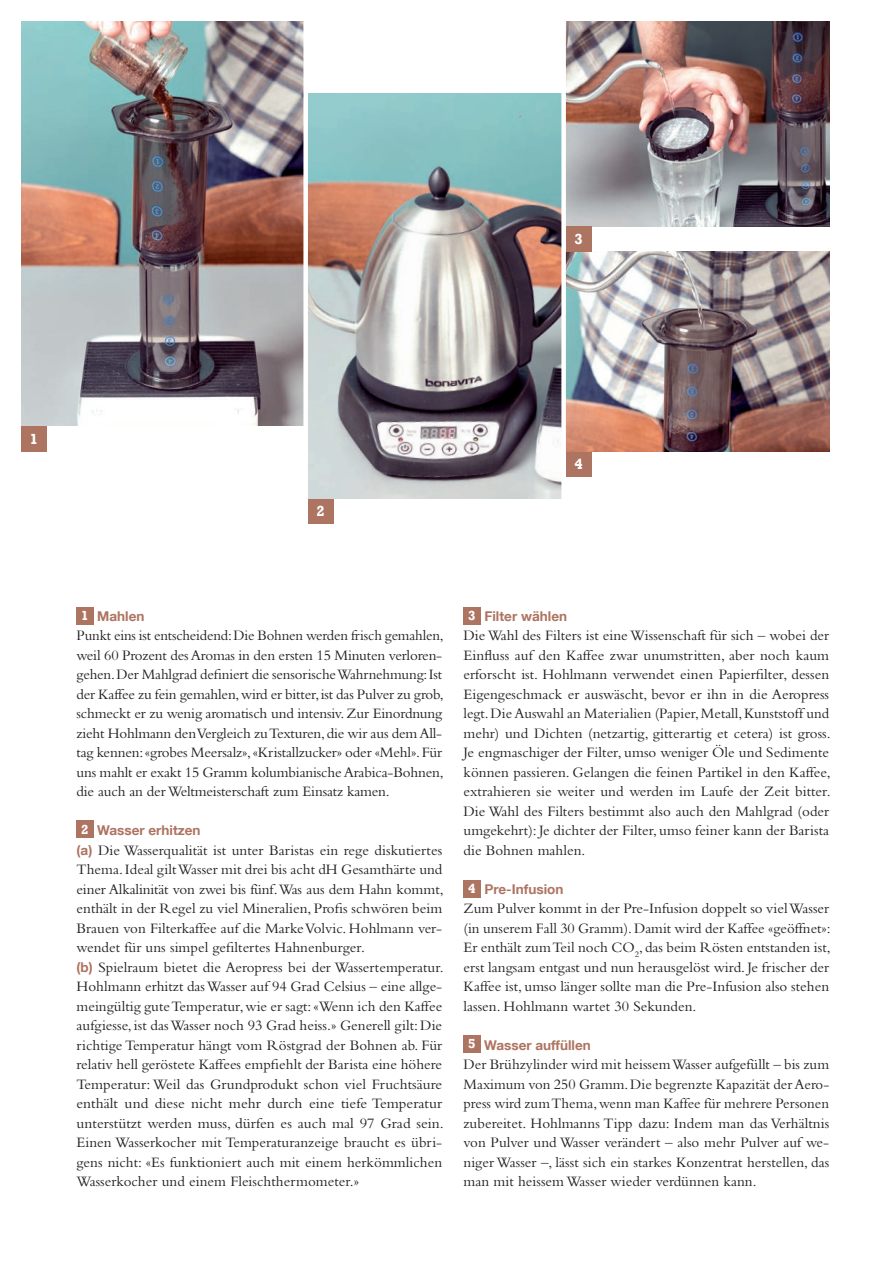
<style>
.page{position:relative;width:893px;height:1263px;background:#fff}
.page>*{position:absolute;margin:0;border:0;box-sizing:border-box;transform-origin:0 0}
._04_Lauftext{font:15px/19.5px "Bembo";letter-spacing:.005em;color:#231f20;text-align:justify}
._04_Lauftext-2{font:700 15px "Rockwell";color:#fff}
._05_Lauftext_Unterti{font:700 13.5px "Helvetica Neue LT Com";color:#ae7462}
._04_Lauftext-3{font:700 13.5px "Helvetica Neue LT Com";letter-spacing:.005em;color:#ae7462}
.t1{font:700 13.5px "Rockwell";color:#fff}
.s1{font-family:"Helvetica Neue LT Com";font-weight:700;font-size:13.5px;color:#ae7462}
</style>
<div class="page">
<img style="left:566px;top:21px;width:263px;height:205px">
<div style="left:77px;top:607px;width:17px;height:17px;background:#ae7462"></div>
<div style="left:77px;top:820px;width:17px;height:17px;background:#ae7462"></div>
<div style="left:463px;top:607px;width:17px;height:17px;background:#ae7462"></div>
<div style="left:463px;top:880px;width:17px;height:17px;background:#ae7462"></div>
<div style="left:463px;top:1035px;width:17px;height:17px;background:#ae7462"></div>
<div style="left:566px;top:451px;width:25px;height:26px;background:#ae7462"></div>
<img style="left:566px;top:252px;width:263px;height:199px">
<div style="left:21px;top:426px;width:26px;height:25px;background:#ae7462"></div>
<img style="left:21px;top:21px;width:282px;height:405px">
<div style="left:308px;top:498px;width:25px;height:26px;background:#ae7462"></div>
<img style="left:308px;top:94px;width:253px;height:404px">
<div style="left:566px;top:226px;width:25px;height:26px;background:#ae7462"></div>
<p class="_04_Lauftext-2" style="left:574px;top:230px;width:10px">3</p>
<p class="_04_Lauftext-2" style="left:30px;top:430px;width:10px">1</p>
<p class="_04_Lauftext-2" style="left:317px;top:502px;width:10px">2</p>
<p class="_04_Lauftext-2" style="left:574px;top:455px;width:10px">4</p>
<p class="t1" style="left:81px;top:607px;width:9px">1</p>
<p class="_05_Lauftext_Unterti" style="left:97px;top:607px;width:49px">Mahlen</p>
<p class="_04_Lauftext" style="left:77px;top:626px;width:369px">Punkt eins ist entscheidend: Die Bohnen werden frisch gemahlen, weil 60 Prozent des Aromas in den ersten 15 Minuten verloren&shy;gehen. Der Mahlgrad definiert die sensorische Wahrnehmung: Ist der Kaffee zu fein gemahlen, wird er bitter, ist das Pulver zu grob, schmeckt er zu wenig aromatisch und intensiv. Zur Einordnung zieht Hohlmann den Vergleich zu Texturen, die wir aus dem All&shy;tag kennen: «grobes Meersalz», «Kristallzucker» oder «Mehl». Für uns mahlt er exakt 15 Gramm kolumbianische Arabica-Bohnen, die auch an der Weltmeisterschaft zum Einsatz kamen.</p>
<p class="t1" style="left:81px;top:821px;width:9px">2</p>
<p class="_05_Lauftext_Unterti" style="left:97px;top:822px;width:105px">Wasser erhitzen</p>
<p class="_04_Lauftext" style="left:77px;top:840px;width:369px"><span class="s1">(a)</span> Die Wasserqualität ist unter Baristas ein rege diskutiertes Thema. Ideal gilt Wasser mit drei bis acht dH Gesamthärte und einer Alkalinität von zwei bis fünf. Was aus dem Hahn kommt, enthält in der Regel zu viel Mineralien, Profis schwören beim Brauen von Filterkaffee auf die Marke Volvic. Hohlmann ver&shy;wendet für uns simpel gefiltertes Hahnenburger.</p>
<p class="_04_Lauftext" style="left:77px;top:957px;width:369px"><span class="s1">(b)</span> Spielraum bietet die Aeropress bei der Wassertemperatur.<br>Hohlmann erhitzt das Wasser auf 94 Grad Celsius – eine allge&shy;meingültig gute Temperatur, wie er sagt: «Wenn ich den Kaffee aufgiesse, ist das Wasser noch 93 Grad heiss.» Generell gilt: Die richtige Temperatur hängt vom Röstgrad der Bohnen ab. Für relativ hell geröstete Kaffees empfiehlt der Barista eine höhere Temperatur: Weil das Grundprodukt schon viel Fruchtsäure enthält und diese nicht mehr durch eine tiefe Temperatur unterstützt werden muss, dürfen es auch mal 97 Grad sein.<br>Einen Wasserkocher mit Temperaturanzeige braucht es übri&shy;gens nicht: «Es funktioniert auch mit einem herkömmlichen Wasserkocher und einem Fleischthermometer.»</p>
<p class="t1" style="left:468px;top:607px;width:9px">3</p>
<p class="_04_Lauftext-3" style="left:484px;top:607px;width:84px">Filter wählen</p>
<p class="_04_Lauftext" style="left:463px;top:626px;width:369px">Die Wahl des Filters ist eine Wissenschaft für sich – wobei der Einfluss auf den Kaffee zwar unumstritten, aber noch kaum erforscht ist. Hohlmann verwendet einen Papierfilter, dessen Eigengeschmack er auswäscht, bevor er ihn in die Aeropress legt. Die Auswahl an Materialien (Papier, Metall, Kunststoff und mehr) und Dichten (netzartig, gitterartig et cetera) ist gross.<br>Je engmaschiger der Filter, umso weniger Öle und Sedimente können passieren. Gelangen die feinen Partikel in den Kaffee, extrahieren sie weiter und werden im Laufe der Zeit bitter.<br>Die Wahl des Filters bestimmt also auch den Mahlgrad (oder umgekehrt): Je dichter der Filter, umso feiner kann der Barista die Bohnen mahlen.</p>
<p class="t1" style="left:468px;top:880px;width:9px">4</p>
<p class="_04_Lauftext-3" style="left:484px;top:880px;width:81px">Pre-Infusion</p>
<p class="_04_Lauftext" style="left:463px;top:899px;width:369px">Zum Pulver kommt in der Pre-Infusion doppelt so viel Wasser (in unserem Fall 30 Gramm). Damit wird der Kaffee «geöffnet»:<br>Er enthält zum Teil noch CO<sub>2</sub>, das beim Rösten entstanden ist, erst langsam entgast und nun herausgelöst wird. Je frischer der Kaffee ist, umso länger sollte man die Pre-Infusion also stehen lassen. Hohlmann wartet 30 Sekunden.</p>
<p class="t1" style="left:468px;top:1035px;width:9px">5</p>
<p class="_05_Lauftext_Unterti" style="left:484px;top:1036px;width:108px">Wasser auffüllen</p>
<p class="_04_Lauftext" style="left:463px;top:1055px;width:367px">Der Brühzylinder wird mit heissem Wasser aufgefüllt – bis zum Maximum von 250 Gramm. Die begrenzte Kapazität der Aero&shy;press wird zum Thema, wenn man Kaffee für mehrere Personen zubereitet. Hohlmanns Tipp dazu: Indem man das Verhältnis von Pulver und Wasser verändert – also mehr Pulver auf we&shy;niger Wasser –, lässt sich ein starkes Konzentrat herstellen, das man mit heissem Wasser wieder verdünnen kann.</p>
</div>
